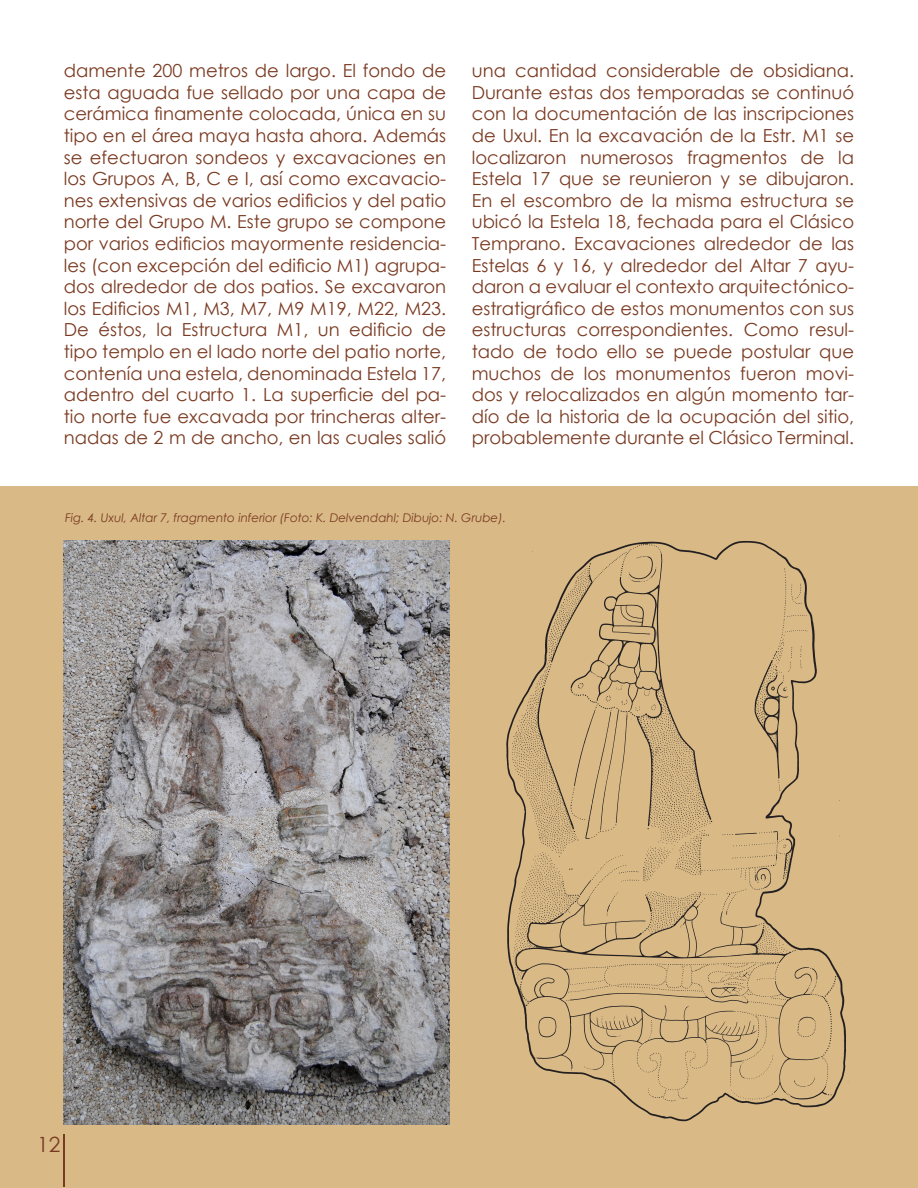
<style>
.page{position:relative;width:918px;height:1188px;background:#fff}
.page>*{position:absolute;margin:0;border:0;box-sizing:border-box;transform-origin:0 0}
.t1{font:21px "Century Gothic";color:#7a3a21}
.t2{font:18px/21.6px "Century Gothic";color:#7a3a21;text-align:justify}
.t3{font:italic 12px "Century Gothic";letter-spacing:-.005em;color:#7a3a21}
</style>
<div class="page">
<div style="left:0;top:486px;width:918px;height:702px;background:#d9ba87"></div>
<img style="left:506px;top:541px;width:343px;height:581px">
<img style="left:64px;top:540px;width:386px;height:584px">
<hr style="left:64px;top:1134px;width:1px;height:53px;background:#7a3a21">
<p class="t2" style="left:64px;top:60px;width:384px">damente 200 metros de largo. El fondo de esta aguada fue sellado por una capa de cerámica finamente colocada, única en su tipo en el área maya hasta ahora. Además se efectuaron sondeos y excavaciones en los Grupos A, B, C e I, así como excavacio&shy;nes extensivas de varios edificios y del patio norte del Grupo M. Este grupo se compone por varios edificios mayormente residencia&shy;les (con excepción del edificio M1) agrupa&shy;dos alrededor de dos patios. Se excavaron los Edificios M1, M3, M7, M9 M19, M22, M23.<br>De éstos, la Estructura M1, un edificio de tipo templo en el lado norte del patio norte, contenía una estela, denominada Estela 17, adentro del cuarto 1. La superficie del pa&shy;tio norte fue excavada por trincheras alter&shy;nadas de 2 m de ancho, en las cuales salió</p>
<p class="t2" style="left:472px;top:60px;width:384px">una cantidad considerable de obsidiana.</p>
<p class="t2" style="left:472px;top:81px;width:384px">Durante estas dos temporadas se continuó con la documentación de las inscripciones de Uxul. En la excavación de la Estr. M1 se localizaron numerosos fragmentos de la Estela 17 que se reunieron y se dibujaron.<br>En el escombro de la misma estructura se ubicó la Estela 18, fechada para el Clásico Temprano. Excavaciones alrededor de las Estelas 6 y 16, y alrededor del Altar 7 ayu&shy;daron a evaluar el contexto arquitectónico&shy;estratigráfico de estos monumentos con sus estructuras correspondientes. Como resul&shy;tado de todo ello se puede postular que muchos de los monumentos fueron movi&shy;dos y relocalizados en algún momento tar&shy;dío de la historia de la ocupación del sitio, probablemente durante el Clásico Terminal.</p>
<p class="t3" style="left:65px;top:509px;width:442px">Fig. 4. Uxul, Altar 7, fragmento inferior (Foto: K. Delvendahl; Dibujo: N. Grube).</p>
<p class="t1" style="left:37px;top:1130px;width:25px">12</p>
</div>
